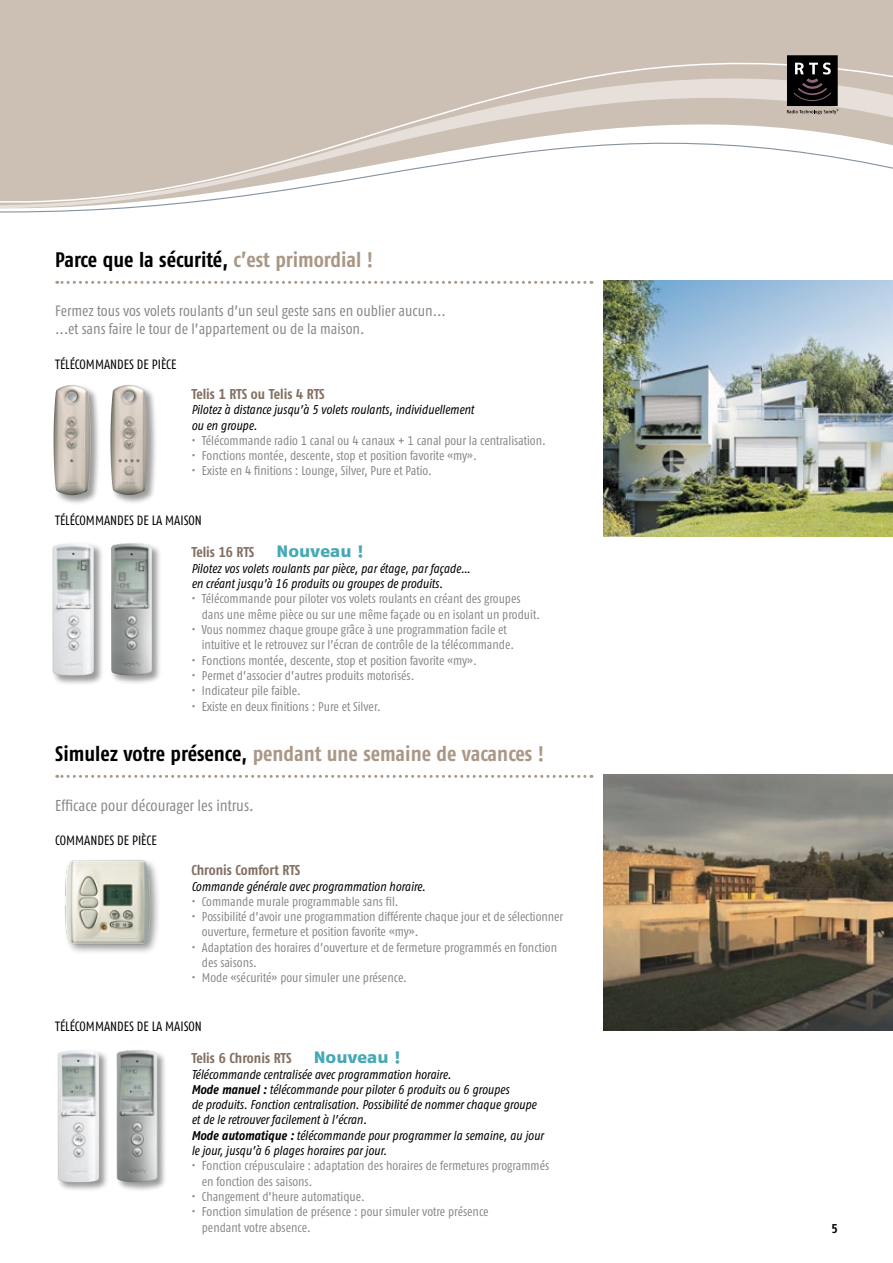
<style>
.page{position:relative;width:893px;height:1263px;background:#fff}
.page>*{position:absolute;margin:0;border:0;box-sizing:border-box;transform-origin:0 0}
.t1{font:21px "Fago Co Bold Tf";color:#aa9887}
.t2{font:21px "Fago Co Bold Tf";color:#000}
.t3{font:16.5px "Fago Ex Exb Tf";color:#46a9b6}
.t4{font:15.75px "Fago Co Regular Tf";letter-spacing:-.005em;color:#87888a}
.t5{font:15px/18px "Fago Co Regular Tf";letter-spacing:-.005em;color:#87888a}
.t6{font:14.25px "Fago Co Bold Tf";color:#836f62}
.t7{font:13.5px "Fago Co Regular Tf";color:#000}
.t8{font:12.75px/15.3px "Fago Co Regular Tf";letter-spacing:-.005em;color:#87888a}
.t9{font:italic 12.75px/15.3px "Fago Co Regular Tf";color:#000}
.t10{font:12.75px "Fago Co Bold Tf";color:#000}
.s1{color:#aa9887}
.s2{color:#000}
.s3{font-family:"Fago Co Bold Tf"}
</style>
<div class="page">
<div style="left:0;top:0;width:893px;height:7px;background:#ccc0b5"></div>
<svg style="left:0;top:203px;width:187px;height:5px"></svg>
<svg style="left:0;top:7px;width:893px;height:196px"></svg>
<div style="left:787px;top:55px;width:51px;height:51px;background:#000"></div>
<svg style="left:793px;top:63px;width:39px;height:38px"></svg>
<svg style="left:787px;top:109px;width:51px;height:5px"></svg>
<img style="left:604px;top:281px;width:289px;height:255px">
<svg style="left:57px;top:281px;width:528px;height:3px"></svg>
<div style="left:53px;top:384px;width:48px;height:121px;background:#000;opacity:.4"></div>
<img style="left:53px;top:385px;width:19px;height:66px">
<div style="left:109px;top:383px;width:49px;height:122px;background:#000;opacity:.4"></div>
<img style="left:110px;top:385px;width:18px;height:43px">
<div style="left:110px;top:542px;width:52px;height:143px;background:#000;opacity:.4"></div>
<img style="left:111px;top:543px;width:41px;height:132px">
<div style="left:51px;top:542px;width:53px;height:144px;background:#000;opacity:.4"></div>
<img style="left:52px;top:543px;width:42px;height:132px">
<img style="left:604px;top:775px;width:289px;height:255px">
<svg style="left:57px;top:775px;width:528px;height:3px"></svg>
<img style="left:65px;top:860px;width:93px;height:92px">
<div style="left:116px;top:1049px;width:51px;height:143px;background:#000;opacity:.4"></div>
<img style="left:116px;top:1050px;width:42px;height:132px">
<div style="left:56px;top:1048px;width:53px;height:144px;background:#000;opacity:.4"></div>
<img style="left:57px;top:1050px;width:42px;height:132px">
<h1 class="t2" style="left:55px;top:247px;width:319px">Parce que la sécurité, <span class="s1">c’est primordial !</span></h1>
<p class="t5" style="left:55px;top:302px;width:392px">Fermez tous vos volets roulants d’un seul geste sans en oublier aucun... ...et sans faire le tour de l’appartement ou de la maison.</p>
<p class="t7" style="left:55px;top:356px;width:123px">Télécommandes de pièce</p>
<p class="t6" style="left:191px;top:386px;width:135px">Telis 1 RTS ou Telis 4 RTS</p>
<p class="t9" style="left:191px;top:402px;width:284px">Pilotez à distance jusqu’à 5 volets roulants, individuellement ou en groupe.</p>
<p class="t8" style="left:191px;top:433px;width:356px">• Télécommande radio 1 canal ou 4 canaux + 1 canal pour la centralisation.</p>
<p class="t8" style="left:191px;top:448px;width:287px">• Fonctions montée, descente, stop et position favorite «my».</p>
<p class="t8" style="left:191px;top:463px;width:242px">• Existe en 4 finitions : Lounge, Silver, Pure et Patio.</p>
<p class="t7" style="left:55px;top:513px;width:117px">Télécommandes de la mais</p>
<p class="t7" style="left:189px;top:513px;width:15px">on</p>
<p class="t6" style="left:191px;top:544px;width:65px">Telis 16 RTS</p>
<p class="t3" style="left:277px;top:542px;width:88px">Nouveau !</p>
<p class="t9" style="left:191px;top:560px;width:281px">Pilotez vos volets roulants par pièce, par étage, par façade… en créant jusqu’à 16 produits ou groupes de produits.</p>
<p class="t8" style="left:202px;top:591px;width:340px;text-indent:-11px">• Télécommande pour piloter vos volets roulants en créant des groupes dans une même pièce ou sur une même façade ou en isolant un produit.</p>
<p class="t8" style="left:202px;top:622px;width:314px;text-indent:-11px">• Vous nommez chaque groupe grâce à une programmation facile et intuitive et le retrouvez sur l’écran de contrôle de la télécommande.</p>
<p class="t8" style="left:191px;top:652px;width:287px">• Fonctions montée, descente, stop et position favorite «my».</p>
<p class="t8" style="left:191px;top:668px;width:225px">• Permet d’associer d’autres produits motorisés.</p>
<p class="t8" style="left:191px;top:683px;width:111px">• I ndicateur pile faible.</p>
<p class="t8" style="left:191px;top:698px;width:191px">• Existe en deux finitions : Pure et Silver.</p>
<h1 class="t1" style="left:55px;top:741px;width:490px"><span class="s2">Simulez votre présence,</span> pendant une semaine de vacances !</h1>
<p class="t4" style="left:55px;top:796px;width:200px">Efficace pour décourager les intrus.</p>
<p class="t7" style="left:55px;top:833px;width:103px">Commandes de pièce</p>
<p class="t6" style="left:191px;top:862px;width:111px">Chronis Comfort RTS</p>
<p class="t9" style="left:191px;top:878px;width:236px">Commande générale avec programmation horaire.</p>
<p class="t8" style="left:191px;top:894px;width:209px">• Commande murale programmable sans fil.</p>
<p class="t8" style="left:202px;top:909px;width:363px;text-indent:-10px">• Possibilité d’avoir une programmation différente chaque jour et de sélectionner ouverture, fermeture et position favorite «my».</p>
<p class="t8" style="left:202px;top:939px;width:357px;text-indent:-11px">• Adaptation des horaires d’ouverture et de fermeture programmés en fonction des saisons.</p>
<p class="t8" style="left:191px;top:970px;width:217px">• Mode «sécurité» pour simuler une présence.</p>
<p class="t7" style="left:55px;top:1019px;width:117px">Télécommandes de la mais</p>
<p class="t7" style="left:189px;top:1019px;width:15px">on</p>
<p class="t6" style="left:191px;top:1050px;width:102px">Telis 6 Chronis RTS</p>
<p class="t3" style="left:314px;top:1047px;width:88px">Nouveau !</p>
<p class="t9" style="left:191px;top:1066px;width:354px">Télécommande centralisée avec programmation horaire.<br><span class="s3">Mode manuel :</span> télécommande pour piloter 6 produits ou 6 groupes<br>de produits. Fonction centralisation. Possibilité de nommer chaque groupe et de le retrouver facilement à l’écran.<br><span class="s3">Mode automatique :</span> télécommande pour programmer la semaine, au jour le jour, jusqu’à 6 plages horaires par jour.</p>
<p class="t8" style="left:202px;top:1158px;width:349px;text-indent:-11px">• Fonction crépusculaire : adaptation des horaires de fermetures programmés en fonction des saisons.</p>
<p class="t8" style="left:191px;top:1189px;width:175px">• Changement d’heure automatique.</p>
<p class="t8" style="left:202px;top:1204px;width:288px;text-indent:-11px">• Fonction simulation de présence : pour simuler votre présence pendant votre absence.</p>
<p class="t10" style="left:831px;top:1221px;width:8px">5</p>
</div>
